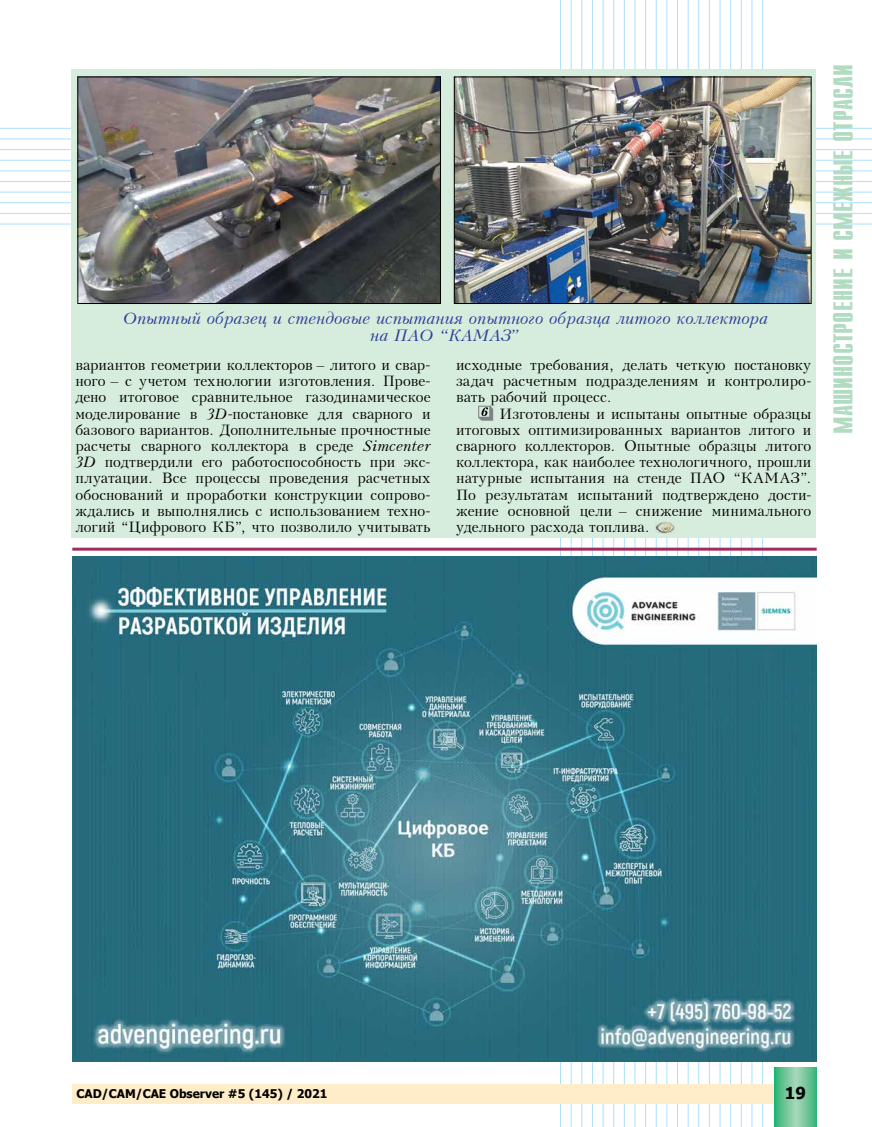
<style>
.page{position:relative;width:872px;height:1127px;background:#fff}
.page>*{position:absolute;margin:0;border:0;box-sizing:border-box;transform-origin:0 0}
.t1{font:700 22.5px "Z Compact";color:#b1dcc1}
.t2{font:italic 16.5px/16.5px "Peterburg";color:#2d3d98;text-align:center}
.t3{font:700 16.5px "Tahoma";color:#000}
.t4{font:15px/16.2px "Peterburg";letter-spacing:.005em;color:#000;text-align:justify}
.t5{font:700 12px "Tahoma";color:#000}
.s1{font-family:"Times New Roman"}
.s2{font-style:italic}
</style>
<div class="page">
<hr style="left:560px;top:0;width:1px;height:1127px;background:#abe1fa">
<hr style="left:571px;top:0;width:1px;height:1127px;background:#abe1fa">
<hr style="left:581px;top:0;width:1px;height:1127px;background:#abe1fa">
<hr style="left:592px;top:0;width:1px;height:1127px;background:#abe1fa">
<hr style="left:603px;top:0;width:1px;height:1127px;background:#abe1fa">
<hr style="left:613px;top:0;width:1px;height:1127px;background:#abe1fa">
<hr style="left:624px;top:0;width:1px;height:1127px;background:#abe1fa">
<hr style="left:634px;top:0;width:1px;height:1127px;background:#abe1fa">
<hr style="left:645px;top:0;width:1px;height:1127px;background:#abe1fa">
<hr style="left:656px;top:0;width:1px;height:1127px;background:#abe1fa">
<hr style="left:666px;top:0;width:1px;height:1127px;background:#abe1fa">
<hr style="left:677px;top:0;width:1px;height:1127px;background:#abe1fa">
<hr style="left:688px;top:0;width:1px;height:1127px;background:#abe1fa">
<hr style="left:698px;top:0;width:1px;height:1127px;background:#abe1fa">
<hr style="left:709px;top:0;width:1px;height:1127px;background:#abe1fa">
<hr style="left:720px;top:0;width:1px;height:1127px;background:#abe1fa">
<hr style="left:730px;top:0;width:1px;height:1127px;background:#abe1fa">
<hr style="left:741px;top:0;width:1px;height:1127px;background:#abe1fa">
<hr style="left:751px;top:0;width:1px;height:1127px;background:#abe1fa">
<hr style="left:762px;top:0;width:1px;height:1127px;background:#abe1fa">
<hr style="left:0;top:128px;width:872px;height:1px;background:#abe1fa">
<hr style="left:0;top:139px;width:872px;height:1px;background:#abe1fa">
<hr style="left:0;top:149px;width:872px;height:1px;background:#abe1fa">
<hr style="left:0;top:160px;width:872px;height:1px;background:#abe1fa">
<hr style="left:0;top:171px;width:872px;height:1px;background:#abe1fa">
<hr style="left:0;top:181px;width:872px;height:1px;background:#abe1fa">
<hr style="left:0;top:192px;width:872px;height:1px;background:#abe1fa">
<hr style="left:0;top:202px;width:872px;height:1px;background:#abe1fa">
<hr style="left:0;top:213px;width:872px;height:1px;background:#abe1fa">
<hr style="left:0;top:224px;width:872px;height:1px;background:#abe1fa">
<div style="left:72px;top:1084px;width:744px;height:19px;background:#ffecc8"></div>
<svg style="left:774px;top:1067px;width:42px;height:60px;background:#6ec598"></svg>
<div style="left:71px;top:69px;width:744px;height:469px;background:#d6ecdd"></div>
<svg style="left:478px;top:406px;width:15px;height:15px"></svg>
<img style="left:655px;top:522px;width:19px;height:12px">
<img style="left:80px;top:79px;width:359px;height:223px">
<div style="left:78px;top:77px;width:363px;height:227px;border:1px solid #000"></div>
<img style="left:456px;top:79px;width:353px;height:223px">
<div style="left:454px;top:77px;width:357px;height:227px;border:1px solid #000"></div>
<img style="left:72px;top:557px;width:744px;height:504px">
<hr style="left:72px;top:548px;width:744px;height:3px;background:#a12d5a">
<p class="t2" style="left:123px;top:311px;width:646px">Опытный образец и стендовые испытания опытного образца литого коллектора на ПАО “КАМАЗ”</p>
<p class="t4" style="left:75px;top:357px;width:357px">вариантов геометрии коллекторов <span class="s1">–</span> литого и свар&shy;ного <span class="s1">–</span> с учетом технологии изготовления. Прове&shy;дено итоговое сравнительное газодинамическое моделирование в <span class="s2">3D</span>-постановке для сварного и базового вариантов. Дополнительные прочностные расчеты сварного коллектора в среде <span class="s2">Simcenter 3D</span> подтвердили его работоспособность при экс&shy;плуатации. Все процессы проведения расчетных обоснований и проработки конструкции сопрово&shy;ждались и выполнялись с использованием техно&shy;логий “Цифрового КБ”, что позволило учитывать</p>
<p class="t4" style="left:456px;top:357px;width:357px">исходные требования, делать четкую постановку задач расчетным подразделениям и контролиро&shy;вать рабочий процесс.</p>
<p class="t4" style="left:456px;top:406px;width:357px;text-indent:43px">Изготовлены и испытаны опытные образцы итоговых оптимизированных вариантов литого и сварного коллекторов. Опытные образцы литого коллектора, как наиболее технологичного, прошли натурные испытания на стенде ПАО “КАМАЗ”.<br>По результатам испытаний подтверждено дости&shy;жение основной цели <span class="s1">–</span> снижение минимального удельного расхода топлива.</p>
<h1 class="t1" style="left:826px;top:433px;width:371px;rotate:-90deg">МАШИНОСТРОЕНИЕ И СМЕЖНЫЕ ОТРАСЛИ</h1>
<p class="t5" style="left:77px;top:1085px;width:252px">CAD/CAM/CAE Observer #5 (145) / 2021</p>
<p class="t3" style="left:785px;top:1081px;width:23px">19</p>
</div>
